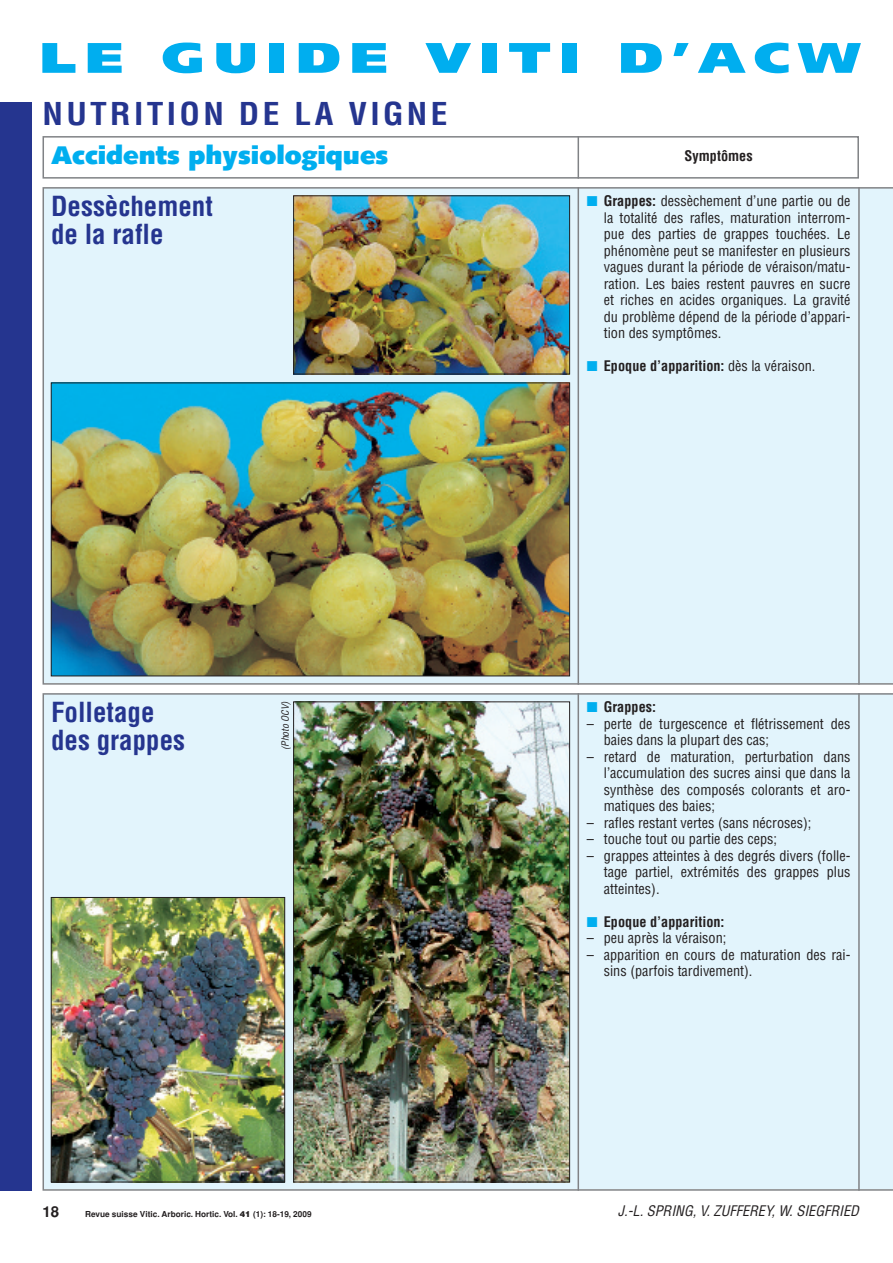
<style>
.page{position:relative;width:893px;height:1263px;background:#fff}
.page>*{position:absolute;margin:0;border:0;box-sizing:border-box;transform-origin:0 0}
.t1{font:900 42.6px "Frutiger";letter-spacing:.16em;color:#00aeef;scale:1.3 1}
.t2{font:700 condensed 30.75px "Helvetica";letter-spacing:.1em;color:#25358f;scale:1.09 1}
.t3{font:700 condensed 27px/28.5px "Helvetica";color:#25358f}
.t4{font:900 25.5px "Syntax";color:#00aeef}
.t5{font:700 15px "Helvetica";color:#231f20}
.t6{font:condensed 14.25px/16.5px "Helvetica";color:#231f20;text-align:justify}
.t7{font:700 condensed 14.25px "Helvetica";color:#231f20}
.t8{font:italic condensed 14.25px "Helvetica";color:#231f20}
.t9{font:italic condensed 9.75px "Helvetica";color:#231f20}
.t10{font:700 8.25px "Helvetica";color:#231f20}
.s1{color:#00aeef}
.s2{font-weight:700}
.s3{font-weight:400}
.s4{font-weight:900}
</style>
<div class="page">
<div style="left:0;top:102px;width:32px;height:1089px;background:#25358f"></div>
<div style="left:43px;top:187px;width:850px;height:498px;background:#e2f4fc"></div>
<hr style="left:578px;top:187px;width:1px;height:498px;background:#808285">
<hr style="left:858px;top:187px;width:2px;height:498px;background:#808285">
<img style="left:53px;top:385px;width:515px;height:289px">
<div style="left:51px;top:383px;width:519px;height:293px;border:1px solid #231f20"></div>
<img style="left:295px;top:198px;width:273px;height:174px">
<div style="left:293px;top:196px;width:277px;height:178px;border:1px solid #231f20"></div>
<div style="left:43px;top:693px;width:850px;height:498px;background:#e2f4fc"></div>
<hr style="left:578px;top:693px;width:1px;height:498px;background:#808285">
<hr style="left:858px;top:693px;width:2px;height:498px;background:#808285">
<img style="left:295px;top:704px;width:273px;height:476px">
<div style="left:293px;top:702px;width:277px;height:480px;border:1px solid #231f20"></div>
<img style="left:53px;top:899px;width:230px;height:281px">
<div style="left:51px;top:897px;width:234px;height:285px;border:1px solid #231f20"></div>
<div style="left:43px;top:136px;width:816px;height:43px;border:2px solid #808285"></div>
<hr style="left:578px;top:136px;width:1px;height:43px;background:#808285">
<h1 class="t1" style="left:40px;top:41px;width:633px">LE GUIDE VITI D’ACW</h1>
<h2 class="t2" style="left:43px;top:97px;width:373px">NUTRITION DE LA VIGNE</h2>
<h3 class="t4" style="left:51px;top:145px;width:339px">Accidents physiologiques</h3>
<p class="t7" style="left:685px;top:148px;width:70px">Symptômes</p>
<h3 class="t3" style="left:51px;top:192px;width:163px">Dessèchement de la rafle</h3>
<h3 class="t3" style="left:51px;top:698px;width:136px">Folletage des grappes</h3>
<p class="t9" style="left:280px;top:750px;width:50px;rotate:-90deg">(Photo OCV)</p>
<p class="t6" style="left:604px;top:193px;width:248px;text-indent:-17px"><span class="s1">■</span> <span class="s2">Grappes:</span> dessèchement d’une partie ou de la totalité des rafles, maturation interrom&shy;pue des parties de grappes touchées. Le phénomène peut se manifester en plusieurs vagues durant la période de véraison/matu&shy;ration. Les baies restent pauvres en sucre et riches en acides organiques. La gravité du problème dépend de la période d’appari&shy;tion des symptômes.</p>
<p class="t7" style="left:587px;top:358px;width:230px"><span class="s1">■</span> Epoque d’apparition: <span class="s3">dès la véraison.</span></p>
<p class="t7" style="left:587px;top:699px;width:71px"><span class="s1">■</span> Grappes:</p>
<p class="t6" style="left:604px;top:716px;width:248px;text-indent:-17px">– perte de turgescence et flétrissement des baies dans la plupart des cas;</p>
<p class="t6" style="left:604px;top:749px;width:248px;text-indent:-17px">– retard de maturation, perturbation dans l’accumulation des sucres ainsi que dans la synthèse des composés colorants et aro&shy;matiques des baies;</p>
<p class="t6" style="left:587px;top:815px;width:226px">– rafles restant vertes (sans nécroses);</p>
<p class="t6" style="left:587px;top:831px;width:192px">– touche tout ou partie des ceps;</p>
<p class="t6" style="left:604px;top:848px;width:248px;text-indent:-17px">– grappes atteintes à des degrés divers (folle&shy;tage partiel, extrémités des grappes plus atteintes).</p>
<p class="t7" style="left:587px;top:914px;width:139px"><span class="s1">■</span> Epoque d’apparition:</p>
<p class="t6" style="left:587px;top:930px;width:141px">– peu après la véraison;</p>
<p class="t6" style="left:604px;top:947px;width:248px;text-indent:-17px">– apparition en cours de maturation des rai&shy;sins (parfois tardivement).</p>
<p class="t5" style="left:43px;top:1203px;width:18px">18</p>
<p class="t10" style="left:85px;top:1209px;width:228px">Revue suisse Vitic. Arboric. Hortic. Vol. <span class="s4">41</span> (1): 18-19, 2009</p>
<p class="t8" style="left:618px;top:1203px;width:243px">J.-L. SPRING, V. ZUFFEREY, W. SIEGFRIED</p>
</div>
